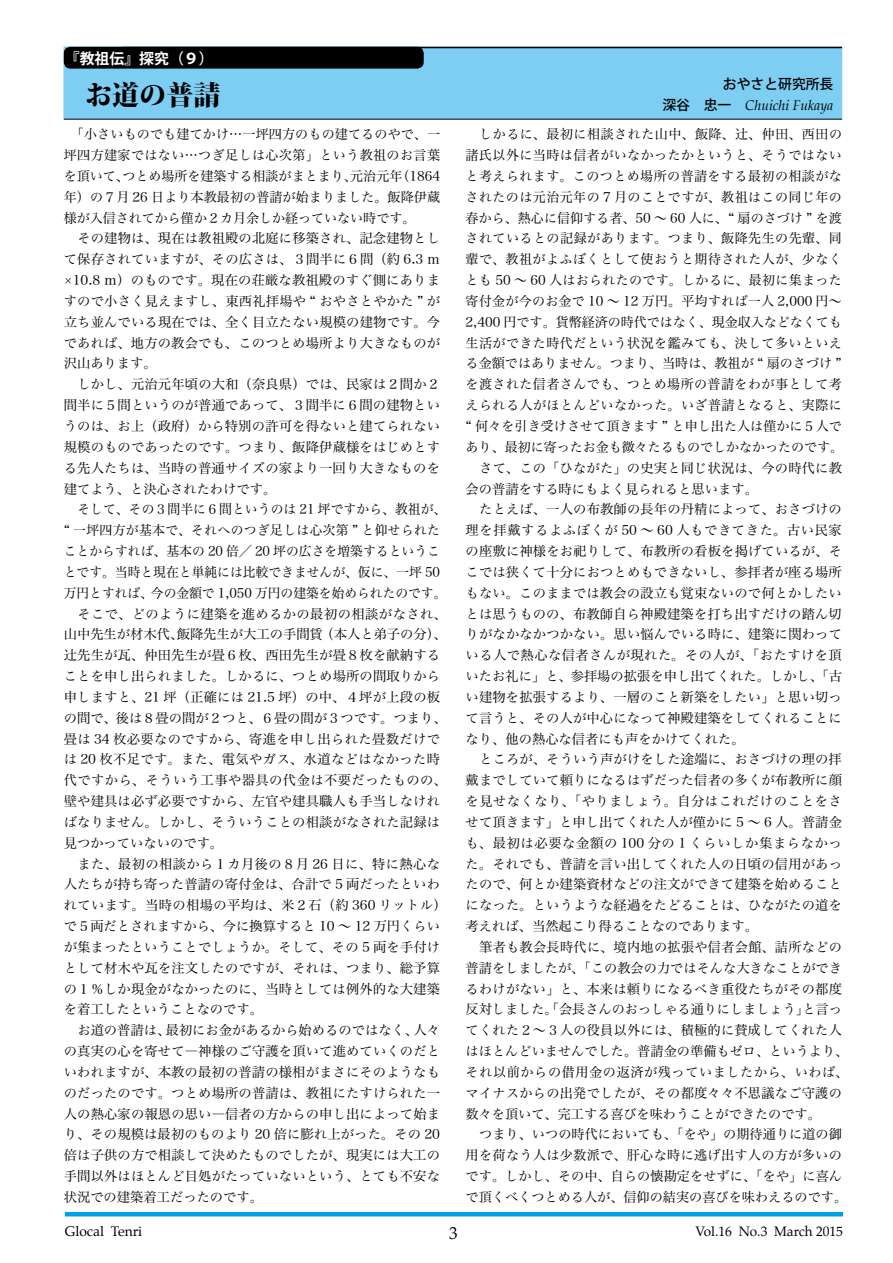
<style>
.page{position:relative;width:893px;height:1263px;background:#fff}
.page>*{position:absolute;margin:0;border:0;box-sizing:border-box;transform-origin:0 0}
.t1{font:800 27.15px "Koz Min Pro";color:#000}
.t2{font:16.95px "Palatino";color:#000}
.t3{font:700 14.85px "Koz Go Pro";color:#fff}
.t4{font:italic 13.8px "Palatino";color:#000}
.t5{font:13.8px "Palatino";color:#000}
.t6{font:500 13.8px "Koz Go Pro";color:#000}
.t7{font:13.5px "Palatino";color:#000}
.t8{font:13.35px/20.9px "Hira Min Pro W3";letter-spacing:.01em;color:#000;text-align:justify}
.t9{font:13.35px "Hira Min Pro W3";letter-spacing:.035em;color:#000}
.t10{font:13.35px "Hira Min Pro W3";letter-spacing:.01em;color:#000;scale:.96 1}
.t11{font:13.35px "Hira Min Pro W3";letter-spacing:.045em;color:#000}
.t12{font:13.35px "Hira Min Pro W3";letter-spacing:.03em;color:#000}
.t13{font:13.35px "Hira Min Pro W3";letter-spacing:.03em;color:#000;scale:.96 1}
.t14{font:13.35px "Hira Min Pro W3";letter-spacing:.04em;color:#000}
.s1{font-family:"Koz Go Pro";font-weight:500;font-style:normal}
</style>
<div class="page">
<hr style="left:65px;top:1212px;width:778px;height:4px;background:#00a0e9">
<div style="left:64px;top:47px;width:778px;height:72px;background:#7ecef4;border:1px solid #7ecef4"></div>
<hr style="left:64px;top:119px;width:778px;height:1px;background:#000">
<hr style="left:122px;top:47px;width:720px;height:1px;background:#000">
<div style="left:64px;top:47px;width:360px;height:22px;background:#000;border-radius:7px"></div>
<p class="t3" style="left:65px;top:49px;width:150px">『教祖伝』探究（９）</p>
<h1 class="t1" style="left:85px;top:74px;width:137px">お道の普請</h1>
<p class="t8" style="left:64px;top:123px;width:378px;text-indent:7px">「小さいものでも建てかけ…一坪四方のもの建てるのやで、一坪四方建家ではない…つぎ足しは心次第」という教祖のお言葉を頂いて、つとめ場所を建築する相談がまとまり、元治元年（1864年）の７月 26 日より本教最初の普請が始まりました。飯降伊蔵様が入信されてから僅か２カ月余しか経っていない時です。</p>
<p class="t8" style="left:64px;top:227px;width:378px;text-indent:14px">その建物は、現在は教祖殿の北庭に移築され、記念建物として保存されていますが、その広さは、３間半に６間（約 6.3 ｍ×10.8 ｍ）のものです。現在の荘厳な教祖殿のすぐ側にありますので小さく見えますし、東西礼拝場や “ おやさとやかた ” が立ち並んでいる現在では、全く目立たない規模の建物です。今であれば、地方の教会でも、このつとめ場所より大きなものが沢山あります。</p>
<p class="t8" style="left:64px;top:373px;width:378px;text-indent:14px">しかし、元治元年頃の大和（奈良県）では、民家は２間か２間半に５間というのが普通であって、３間半に６間の建物というのは、お上（政府）から特別の許可を得ないと建てられない規模のものであったのです。つまり、飯降伊蔵様をはじめとする先人たちは、当時の普通サイズの家より一回り大きなものを建てよう、と決心されたわけです。</p>
<p class="t10" style="left:77px;top:498px;width:386px">そして、その３間半に６間というのは 21 坪ですから、教祖が、</p>
<p class="t13" style="left:64px;top:519px;width:393px">“ 一坪四方が基本で、それへのつぎ足しは心次第 ” と仰せられた</p>
<p class="t10" style="left:64px;top:540px;width:393px">ことからすれば、基本の 20 倍／ 20 坪の広さを増築するというこ</p>
<p class="t10" style="left:64px;top:560px;width:393px">とです。当時と現在と単純には比較できませんが、仮に、一坪 50</p>
<p class="t10" style="left:64px;top:581px;width:400px">万円とすれば、今の金額で 1,050 万円の建築を始められたのです。</p>
<p class="t9" style="left:77px;top:602px;width:371px">そこで、どのように建築を進めるかの最初の相談がなされ、</p>
<p class="t8" style="left:64px;top:623px;width:384px">山中先生が材木代、飯降先生が大工の手間賃（本人と弟子の分）、</p>
<p class="t8" style="left:64px;top:643px;width:378px">辻先生が瓦、仲田先生が畳６枚、西田先生が畳８枚を献納する</p>
<p class="t8" style="left:64px;top:664px;width:378px">ことを申し出られました。しかるに、つとめ場所の間取りから</p>
<p class="t8" style="left:64px;top:685px;width:378px">申しますと、21 坪（正確には 21.5 坪）の中、４坪が上段の板</p>
<p class="t8" style="left:64px;top:706px;width:384px">の間で、後は８畳の間が２つと、６畳の間が３つです。つまり、</p>
<p class="t8" style="left:64px;top:727px;width:378px">畳は 34 枚必要なのですから、寄進を申し出られた畳数だけで</p>
<p class="t12" style="left:64px;top:748px;width:378px">は 20 枚不足です。また、電気やガス、水道などはなかった時</p>
<p class="t9" style="left:64px;top:769px;width:385px">代ですから、そういう工事や器具の代金は不要だったものの、</p>
<p class="t8" style="left:64px;top:789px;width:378px">壁や建具は必ず必要ですから、左官や建具職人も手当しなけれ</p>
<p class="t8" style="left:64px;top:810px;width:378px">ばなりません。しかし、そういうことの相談がなされた記録は</p>
<p class="t8" style="left:64px;top:831px;width:161px">見つかっていないのです。</p>
<p class="t12" style="left:77px;top:852px;width:364px">また、最初の相談から１カ月後の８月 26 日に、特に熱心な</p>
<p class="t8" style="left:64px;top:873px;width:378px">人たちが持ち寄った普請の寄付金は、合計で 5 両だったといわ</p>
<p class="t8" style="left:64px;top:893px;width:384px">れています。当時の相場の平均は、米２石（約 360 リットル）</p>
<p class="t8" style="left:64px;top:914px;width:378px">で５両だとされますから、今に換算すると 10 〜 12 万円くらい</p>
<p class="t8" style="left:64px;top:935px;width:378px">が集まったということでしょうか。そして、その 5 両を手付け</p>
<p class="t8" style="left:64px;top:956px;width:378px">として材木や瓦を注文したのですが、それは、つまり、総予算</p>
<p class="t8" style="left:64px;top:977px;width:378px">の１％しか現金がなかったのに、当時としては例外的な大建築</p>
<p class="t8" style="left:64px;top:998px;width:201px">を着工したということなのです。</p>
<p class="t8" style="left:77px;top:1018px;width:364px">お道の普請は、最初にお金があるから始めるのではなく、人々</p>
<p class="t8" style="left:64px;top:1039px;width:378px">の真実の心を寄せて―神様のご守護を頂いて進めていくのだと</p>
<p class="t8" style="left:64px;top:1060px;width:378px">いわれますが、本教の最初の普請の様相がまさにそのようなも</p>
<p class="t8" style="left:64px;top:1081px;width:378px">のだったのです。つとめ場所の普請は、教祖にたすけられた一</p>
<p class="t8" style="left:64px;top:1102px;width:378px">人の熱心家の報恩の思い―信者の方からの申し出によって始ま</p>
<p class="t8" style="left:64px;top:1123px;width:378px">り、その規模は最初のものより 20 倍に膨れ上がった。その 20</p>
<p class="t8" style="left:64px;top:1144px;width:378px">倍は子供の方で相談して決めたものでしたが、現実には大工の</p>
<p class="t8" style="left:64px;top:1164px;width:378px">手間以外はほとんど目処がたっていないという、とても不安な</p>
<p class="t8" style="left:64px;top:1185px;width:201px">状況での建築着工だったのです。</p>
<p class="t6" style="left:723px;top:75px;width:112px">おやさと研究所長</p>
<p class="t4" style="left:662px;top:94px;width:173px"><span class="s1">深谷　忠一　</span>Chuichi Fukaya</p>
<p class="t14" style="left:479px;top:123px;width:364px">しかるに、最初に相談された山中、飯降、辻、仲田、西田の</p>
<p class="t9" style="left:466px;top:144px;width:378px">諸氏以外に当時は信者がいなかったかというと、そうではない</p>
<p class="t9" style="left:466px;top:165px;width:378px">と考えられます。このつとめ場所の普請をする最初の相談がな</p>
<p class="t9" style="left:466px;top:185px;width:378px">されたのは元治元年の 7 月のことですが、教祖はこの同じ年の</p>
<p class="t8" style="left:466px;top:206px;width:378px">春から、熱心に信仰する者、50 ～ 60 人に、“ 扇のさづけ ” を渡</p>
<p class="t9" style="left:466px;top:227px;width:378px">されているとの記録があります。つまり、飯降先生の先輩、同</p>
<p class="t9" style="left:466px;top:248px;width:378px">輩で、教祖がよふぼくとして使おうと期待された人が、少なく</p>
<p class="t8" style="left:466px;top:268px;width:378px">とも 50 ～ 60 人はおられたのです。しかるに、最初に集まった</p>
<p class="t8" style="left:466px;top:289px;width:376px">寄付金が今のお金で 10 ～ 12 万円。平均すれば一人 2,000 円～</p>
<p class="t8" style="left:466px;top:310px;width:378px">2,400 円です。貨幣経済の時代ではなく、現金収入などなくても</p>
<p class="t9" style="left:466px;top:331px;width:378px">生活ができた時代だという状況を鑑みても、決して多いといえ</p>
<p class="t8" style="left:466px;top:352px;width:378px">る金額ではありません。つまり、当時は、教祖が “ 扇のさづけ ”</p>
<p class="t9" style="left:466px;top:373px;width:378px">を渡された信者さんでも、つとめ場所の普請をわが事として考</p>
<p class="t9" style="left:466px;top:394px;width:378px">えられる人がほとんどいなかった。いざ普請となると、実際に</p>
<p class="t8" style="left:466px;top:414px;width:378px">“ 何々を引き受けさせて頂きます ” と申し出た人は僅かに５人で</p>
<p class="t8" style="left:466px;top:435px;width:379px">あり、最初に寄ったお金も微々たるものでしかなかったのです。</p>
<p class="t8" style="left:479px;top:456px;width:364px">さて、この「ひながた」の史実と同じ状況は、今の時代に教</p>
<p class="t8" style="left:466px;top:477px;width:294px">会の普請をする時にもよく見られると思います。</p>
<p class="t8" style="left:479px;top:498px;width:364px">たとえば、一人の布教師の長年の丹精によって、おさづけの</p>
<p class="t11" style="left:466px;top:519px;width:378px">理を拝戴するよふぼくが 50 〜 60 人もできてきた。古い民家</p>
<p class="t8" style="left:466px;top:539px;width:378px">の座敷に神様をお祀りして、布教所の看板を掲げているが、そ</p>
<p class="t8" style="left:466px;top:560px;width:378px">こでは狭くて十分におつとめもできないし、参拝者が座る場所</p>
<p class="t8" style="left:466px;top:581px;width:378px">もない。このままでは教会の設立も覚束ないので何とかしたい</p>
<p class="t8" style="left:466px;top:602px;width:378px">とは思うものの、布教師自ら神殿建築を打ち出すだけの踏ん切</p>
<p class="t8" style="left:466px;top:623px;width:378px">りがなかなかつかない。思い悩んでいる時に、建築に関わって</p>
<p class="t9" style="left:466px;top:644px;width:378px">いる人で熱心な信者さんが現れた。その人が、「おたすけを頂</p>
<p class="t8" style="left:466px;top:664px;width:378px">いたお礼に」と、参拝場の拡張を申し出てくれた。しかし、「古</p>
<p class="t8" style="left:466px;top:685px;width:378px">い建物を拡張するより、一層のこと新築をしたい」と思い切っ</p>
<p class="t8" style="left:466px;top:706px;width:378px">て言うと、その人が中心になって神殿建築をしてくれることに</p>
<p class="t8" style="left:466px;top:727px;width:281px">なり、他の熱心な信者にも声をかけてくれた。</p>
<p class="t8" style="left:479px;top:748px;width:364px">ところが、そういう声がけをした途端に、おさづけの理の拝</p>
<p class="t8" style="left:466px;top:768px;width:378px">戴までしていて頼りになるはずだった信者の多くが布教所に顔</p>
<p class="t9" style="left:466px;top:790px;width:378px">を見せなくなり、「やりましょう。自分はこれだけのことをさ</p>
<p class="t8" style="left:466px;top:810px;width:378px">せて頂きます」と申し出てくれた人が僅かに 5 ～ 6 人。普請金</p>
<p class="t11" style="left:466px;top:831px;width:378px">も、最初は必要な金額の 100 分の 1 くらいしか集まらなかっ</p>
<p class="t8" style="left:466px;top:852px;width:378px">た。それでも、普請を言い出してくれた人の日頃の信用があっ</p>
<p class="t8" style="left:466px;top:873px;width:378px">たので、何とか建築資材などの注文ができて建築を始めること</p>
<p class="t8" style="left:466px;top:893px;width:378px">になった。というような経過をたどることは、ひながたの道を</p>
<p class="t8" style="left:466px;top:914px;width:294px">考えれば、当然起こり得ることなのであります。</p>
<p class="t8" style="left:479px;top:935px;width:364px">筆者も教会長時代に、境内地の拡張や信者会館、詰所などの</p>
<p class="t8" style="left:466px;top:956px;width:378px">普請をしましたが、「この教会の力ではそんな大きなことができ</p>
<p class="t8" style="left:466px;top:977px;width:378px">るわけがない」と、本来は頼りになるべき重役たちがその都度</p>
<p class="t8" style="left:466px;top:998px;width:378px">反対しました。「会長さんのおっしゃる通りにしましょう」と言っ</p>
<p class="t8" style="left:466px;top:1018px;width:378px">てくれた２～３人の役員以外には、積極的に賛成してくれた人</p>
<p class="t8" style="left:466px;top:1039px;width:384px">はほとんどいませんでした。普請金の準備もゼロ、というより、</p>
<p class="t11" style="left:466px;top:1060px;width:384px">それ以前からの借用金の返済が残っていましたから、いわば、</p>
<p class="t8" style="left:466px;top:1081px;width:378px">マイナスからの出発でしたが、その都度々々不思議なご守護の</p>
<p class="t8" style="left:466px;top:1102px;width:357px">数々を頂いて、完工する喜びを味わうことができたのです。</p>
<p class="t8" style="left:479px;top:1123px;width:364px">つまり、いつの時代においても、「をや」の期待通りに道の御</p>
<p class="t8" style="left:466px;top:1144px;width:378px">用を荷なう人は少数派で、肝心な時に逃げ出す人の方が多いの</p>
<p class="t8" style="left:466px;top:1164px;width:378px">です。しかし、その中、自らの懐勘定をせずに、「をや」に喜ん</p>
<p class="t8" style="left:466px;top:1185px;width:383px">で頂くべくつとめる人が、信仰の結実の喜びを味わえるのです。</p>
<p class="t5" style="left:65px;top:1220px;width:79px">Glocal Tenri</p>
<p class="t2" style="left:449px;top:1219px;width:10px">3</p>
<p class="t7" style="left:695px;top:1220px;width:149px">Vol.16 No.3 March 2015</p>
</div>
